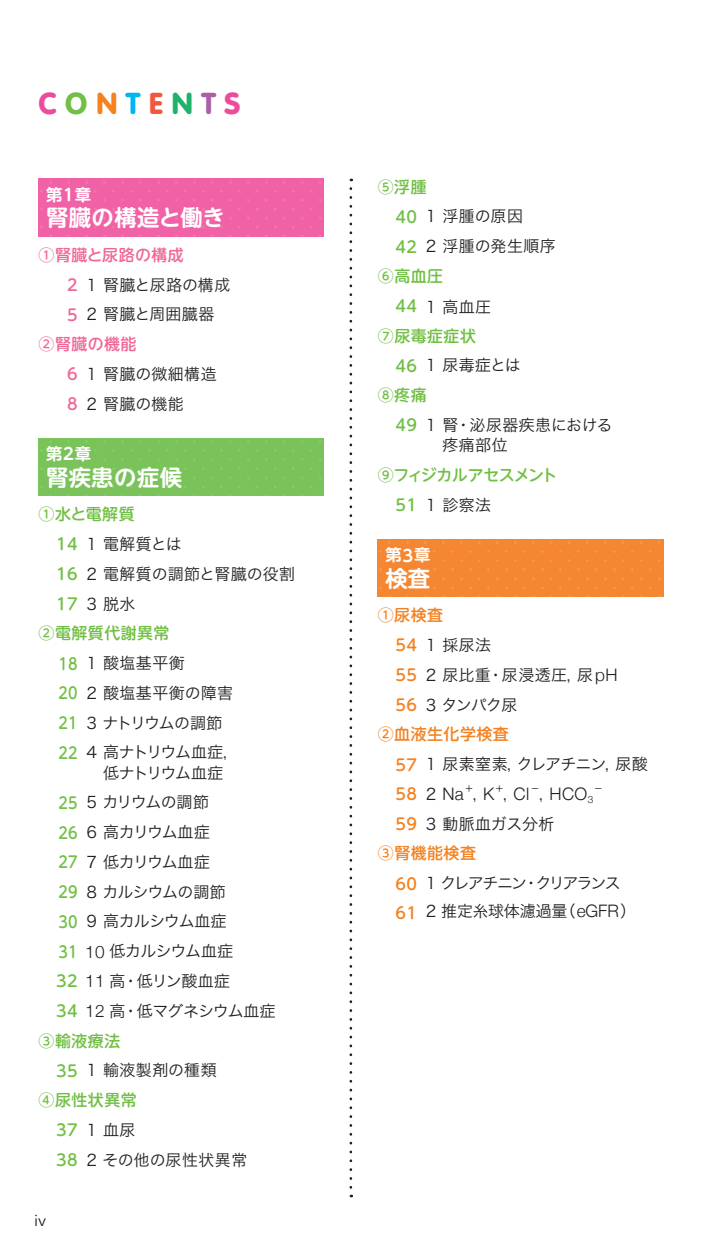
<style>
.page{position:relative;width:706px;height:1259px;background:#fff}
.page>*{position:absolute;margin:0;border:0;box-sizing:border-box;transform-origin:0 0}
.t1{font:900 29.7px "VAG Rounded Std";letter-spacing:.3em;color:#ed4c9c}
.t2{font:700 22.5px "UD Shin M Go Pro De";letter-spacing:.01em;color:#fff}
.t3{font:300 17.1px "Helvetica Neue";color:#231f20}
.t4{font:700 16.5px "UD Shin M Go Pro De";letter-spacing:.05em;color:#fff}
.t5{font:16.5px "Avenir Next";color:#231f20}
.t6{font:15.9px/29.7px "Hira Kaku Pro N W3";letter-spacing:.03em;color:#231f20}
.t7{font:15.9px/29.7px "Hira Kaku Pro N W3";letter-spacing:-.045em;color:#231f20}
.t8{font:15.9px/29.7px "Hira Kaku Pro N W3";color:#231f20}
.t9{font:500 15.9px "UD Shin M Go Pro";letter-spacing:.03em;color:#71bf44}
.t10{font:15.9px/27.6px "Hira Kaku Pro N W3";letter-spacing:-.08em;color:#231f20}
.t11{font:500 15.9px "UD Shin M Go Pro";letter-spacing:.03em;color:#f58220}
.t12{font:500 15.9px "UD Shin M Go Pro";letter-spacing:.03em;color:#f16698}
.t13{font:500 15.9px "UD Shin M Go Pro";letter-spacing:-.045em;color:#71bf44}
.t14{font:9.3px "Hira Kaku Pro N W3";color:#231f20}
.s1{color:#71bf44}
.s2{color:#f58220}
.s3{color:#00b6f0}
.s4{color:#f0593e}
.s5{color:#1eb26a}
.s6{color:#aa5fa6}
.s7{font-family:"UD Shin M Go Pro";font-weight:500;color:#f16698}
.s8{font-family:"UD Shin M Go Pro";font-weight:500;color:#71bf44}
.s9{font-family:"Helvetica Neue";font-weight:300;font-size:17.1px}
.s10{font-family:"UD Shin M Go Pro";font-weight:500;color:#f58220}
.s11{font-family:"Hira Kaku Pro N W3";font-weight:400;color:#231f20}
.s12{font-family:"Helvetica Neue";font-weight:300;font-size:17.1px;color:#231f20}
.s13{font-family:"Hira Kaku Pro N W3";font-weight:400;font-size:15.9px}
</style>
<div class="page">
<svg style="left:349px;top:188px;width:3px;height:1009px"></svg>
<div style="left:39px;top:179px;width:285px;height:57px;background:#f062a5"></div>
<div style="left:39px;top:438px;width:285px;height:58px;background:#79c35a"></div>
<div style="left:378px;top:539px;width:285px;height:58px;background:#f58732"></div>
<h1 class="t1" style="left:39px;top:86px;width:203px">C<span class="s1">O</span><span class="s2">N</span><span class="s3">T</span><span class="s4">E</span><span class="s5">N</span><span class="s6">T</span>S</h1>
<p class="t4" style="left:46px;top:181px;width:47px">第1章</p>
<h2 class="t2" style="left:46px;top:199px;width:180px">腎臓の構造と働き</h2>
<p class="t12" style="left:39px;top:242px;width:147px">①腎臓と尿路の構成</p>
<p class="t6" style="left:67px;top:268px;width:165px"><span class="s7">2</span> １腎臓と尿路の構成<br><span class="s7">5</span> ２腎臓と周囲臓器</p>
<p class="t12" style="left:39px;top:331px;width:99px">②腎臓の機能</p>
<p class="t6" style="left:67px;top:358px;width:151px"><span class="s7">6</span> １腎臓の微細構造<br><span class="s7">8</span> ２腎臓の機能</p>
<p class="t4" style="left:46px;top:440px;width:47px">第2章</p>
<h2 class="t2" style="left:46px;top:459px;width:137px">腎疾患の症候</h2>
<p class="t9" style="left:39px;top:501px;width:97px">①水と電解質</p>
<p class="t6" style="left:56px;top:528px;width:240px"><span class="s8">14</span> １電解質とは<br><span class="s8">16</span> ２電解質の調節と腎臓の役割<br><span class="s8">17</span> ３脱水</p>
<p class="t9" style="left:39px;top:620px;width:132px">②電解質代謝異常</p>
<p class="t8" style="left:58px;top:647px;width:182px"><span class="s8">18</span> １酸塩基平衡<br><span class="s8">20</span> ２酸塩基平衡の障害<br><span class="s8">21</span> ３ナトリウムの調節<br><span class="s8">22</span> ４ 高ナトリウム血症，</p>
<p class="t7" style="left:56px;top:756px;width:221px;text-indent:47px">低ナトリウム血症<br><span class="s8">25</span> ５カリウムの調節<br><span class="s8">26</span> ６高カリウム血症<br><span class="s8">27</span> ７低カリウム血症<br><span class="s8">29</span> ８カルシウムの調節<br><span class="s8">30</span> ９高カルシウム血症<br><span class="s8">31</span> <span class="s9">10</span> 低カルシウム血症<br><span class="s8">32</span> <span class="s9">11</span> 高・低リン酸血症<br><span class="s8">34</span> <span class="s9">12</span> 高・低マグネシウム血症</p>
<p class="t9" style="left:39px;top:1027px;width:83px">③輸液療法</p>
<p class="t6" style="left:56px;top:1054px;width:162px"><span class="s8">35</span> １輸液製剤の種類</p>
<p class="t9" style="left:39px;top:1087px;width:100px">④尿性状異常</p>
<p class="t6" style="left:56px;top:1114px;width:193px"><span class="s8">37</span> １血尿<br><span class="s8">38</span> ２その他の尿性状異常</p>
<p class="t5" style="left:34px;top:1206px;width:14px">iv</p>
<p class="t9" style="left:378px;top:174px;width:50px">⑤浮腫</p>
<p class="t6" style="left:395px;top:200px;width:162px"><span class="s8">40</span> １浮腫の原因<br><span class="s8">42</span> ２浮腫の発生順序</p>
<p class="t9" style="left:378px;top:263px;width:67px">⑥高血圧</p>
<p class="t8" style="left:395px;top:291px;width:97px"><span class="s8">44</span> １高血圧</p>
<p class="t9" style="left:378px;top:322px;width:100px">⑦尿毒症症状</p>
<p class="t8" style="left:395px;top:349px;width:127px"><span class="s8">46</span> １尿毒症とは</p>
<p class="t9" style="left:378px;top:382px;width:50px">⑧疼痛</p>
<p class="t6" style="left:442px;top:414px;width:172px;line-height:20.1px;text-indent:-47px"><span class="s8">49</span> １ 腎・泌尿器疾患における疼痛部位</p>
<p class="t13" style="left:378px;top:462px;width:181px">⑨フィジカルアセスメント</p>
<p class="t8" style="left:395px;top:489px;width:97px"><span class="s8">51</span> １診察法</p>
<p class="t4" style="left:385px;top:541px;width:47px">第3章</p>
<h2 class="t2" style="left:385px;top:560px;width:46px">検査</h2>
<p class="t11" style="left:378px;top:602px;width:67px">①尿検査</p>
<p class="t6" style="left:395px;top:629px;width:223px"><span class="s10">54</span> １採尿法<br><span class="s10">55</span> ２尿比重・尿浸透圧，尿<span class="s9">pH<br></span><span class="s10">56</span> ３タンパク尿</p>
<p class="t11" style="left:378px;top:721px;width:132px">②血液生化学検査</p>
<p class="t8" style="left:395px;top:748px;width:254px"><span class="s10">57</span> １尿素窒素，クレアチニン，尿酸</p>
<p class="t11" style="left:395px;top:781px;width:70px">58 <span class="s11">２</span> <span class="s12">Na</span></p>
<p class="t14" style="left:464px;top:780px;width:11px">＋</p>
<p class="t8" style="left:473px;top:778px;width:23px">，<span class="s9">K</span></p>
<p class="t14" style="left:495px;top:780px;width:11px">＋</p>
<p class="t3" style="left:503px;top:780px;width:27px"><span class="s13">，</span>Cl</p>
<p class="t14" style="left:530px;top:780px;width:11px">－</p>
<p class="t3" style="left:539px;top:780px;width:55px"><span class="s13">，</span>HCO<sub>3</sub></p>
<p class="t14" style="left:594px;top:780px;width:11px">－</p>
<p class="t6" style="left:395px;top:807px;width:160px"><span class="s10">59</span> ３動脈血ガス分析</p>
<p class="t11" style="left:378px;top:840px;width:100px">③腎機能検査</p>
<p class="t10" style="left:395px;top:868px;width:242px"><span class="s10">60</span> １クレアチニン・クリアランス<br><span class="s10">61</span> ２推定糸球体濾過量（<span class="s9">eGFR</span>）</p>
</div>
